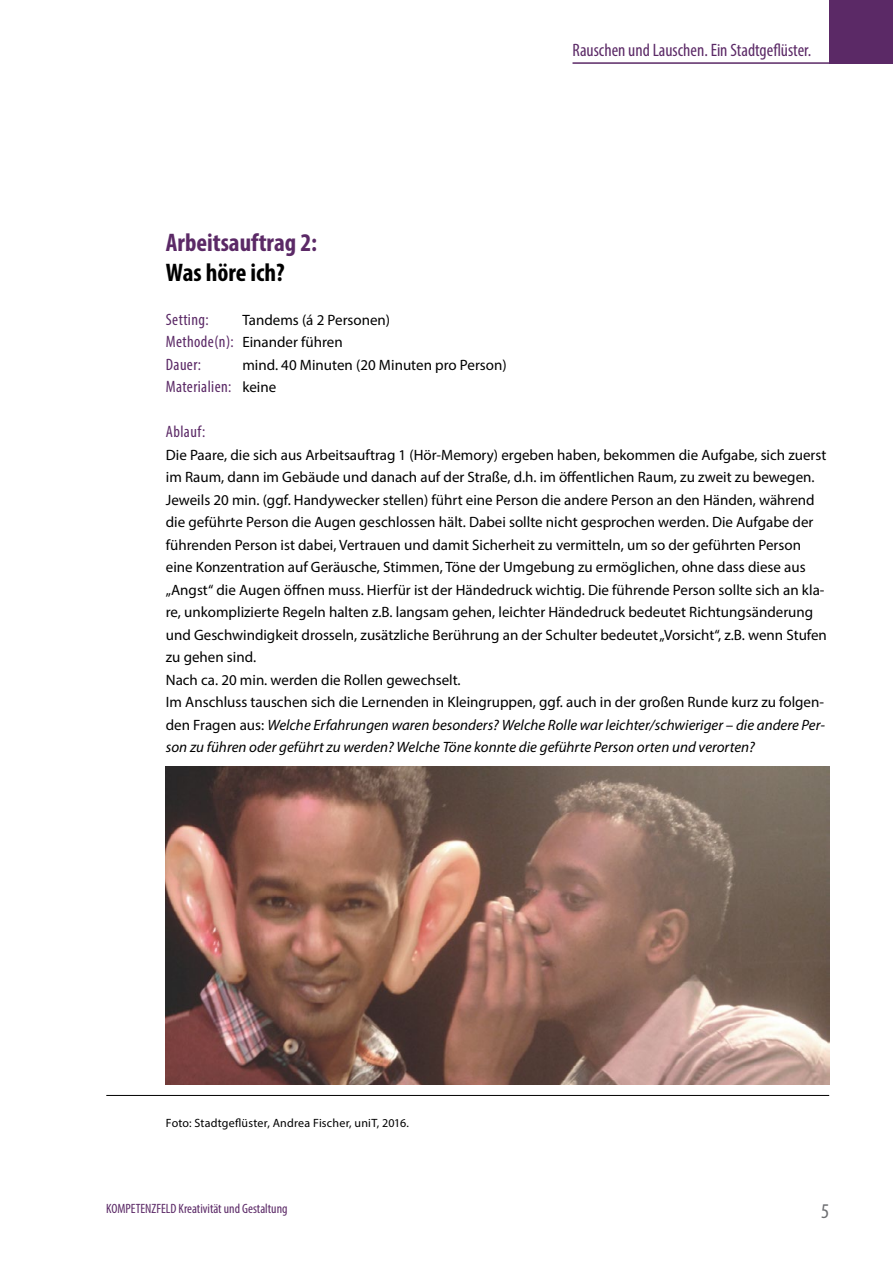
<style>
.page{position:relative;width:893px;height:1263px;background:#fff}
.page>*{position:absolute;margin:0;border:0;box-sizing:border-box;transform-origin:0 0}
.t1{font:700 condensed 25.5px/30px "Myriad Pro";color:#5b2966}
.t2{font:condensed 21px "Myriad Pro";color:#6d6e71}
.t3{font:condensed 18px "Myriad Pro";color:#5b2966}
.t4{font:condensed 16.5px "Myriad Pro";letter-spacing:.025em;color:#5b2966}
.t5{font:15px/22.5px "Myriad Pro";color:#000}
.t6{font:condensed 13.5px "Myriad Pro";color:#5b2966}
.t7{font:12px "Myriad Pro";letter-spacing:.015em;color:#000}
.s1{color:#000}
.s2{font-stretch:condensed;font-size:16.5px;color:#5b2966}
.s3{font-stretch:normal;font-size:15px;color:#000}
.s4{font-style:italic}
</style>
<div class="page">
<hr style="left:572px;top:62px;width:282px;height:2px;background:#5b2966">
<div style="left:829px;top:0;width:64px;height:64px;background:#5b2966"></div>
<hr style="left:106px;top:1095px;width:723px;height:1px;background:#000">
<img style="left:166px;top:766px;width:663px;height:318px">
<p class="t3" style="left:572px;top:39px;width:240px">Rauschen und Lauschen. Ein Stadtgeflüster.</p>
<p class="t1" style="left:166px;top:227px;width:153px">Arbeitsauftrag 2:<br><span class="s1">Was höre ich?</span></p>
<p class="t4" style="left:166px;top:309px;width:44px">Setting:</p>
<p class="t5" style="left:166px;top:308px;width:226px;text-indent:77px">Tandems (á 2 Personen)<br><span class="s2">Methode(n):</span> Einander führen</p>
<p class="t4" style="left:166px;top:354px;width:37px">Dauer:</p>
<p class="t5" style="left:242px;top:353px;width:266px">mind. 40 Minuten (20 Minuten pro Person)</p>
<p class="t4" style="left:166px;top:377px;width:112px">Materialien: <span class="s3">keine</span></p>
<p class="t4" style="left:166px;top:422px;width:41px">Ablauf:</p>
<p class="t5" style="left:166px;top:443px;width:663px">Die Paare, die sich aus Arbeitsauftrag 1 (Hör-Memory) ergeben haben, bekommen die Aufgabe, sich zuerst im Raum, dann im Gebäude und danach auf der Straße, d.h. im öffentlichen Raum, zu zweit zu bewegen.<br>Jeweils 20 min. (ggf. Handywecker stellen) führt eine Person die andere Person an den Händen, während die geführte Person die Augen geschlossen hält. Dabei sollte nicht gesprochen werden. Die Aufgabe der führenden Person ist dabei, Vertrauen und damit Sicherheit zu vermitteln, um so der geführten Person eine Konzentration auf Geräusche, Stimmen, Töne der Umgebung zu ermöglichen, ohne dass diese aus „Angst“ die Augen öffnen muss. Hierfür ist der Händedruck wichtig. Die führende Person sollte sich an kla&shy;re, unkomplizierte Regeln halten z.B. langsam gehen, leichter Händedruck bedeutet Richtungsänderung und Geschwindigkeit drosseln, zusätzliche Berührung an der Schulter bedeutet „Vorsicht“, z.B. wenn Stufen zu gehen sind.<br>Nach ca. 20 min. werden die Rollen gewechselt.<br>Im Anschluss tauschen sich die Lernenden in Kleingruppen, ggf. auch in der großen Runde kurz zu folgen&shy;den Fragen aus: <span class="s4">Welche Erfahrungen waren besonders? Welche Rolle war leichter/schwieriger – die andere Per&shy;son zu führen oder geführt zu werden? Welche Töne konnte die geführte Person orten und verorten?</span></p>
<p class="t7" style="left:166px;top:1115px;width:245px">Foto: Stadtgeflüster, Andrea Fischer, uniT, 2016.</p>
<p class="t6" style="left:106px;top:1200px;width:183px">KOMPETENZFELD Kreativität und Gestaltung</p>
<p class="t2" style="left:821px;top:1198px;width:10px">5</p>
</div>
